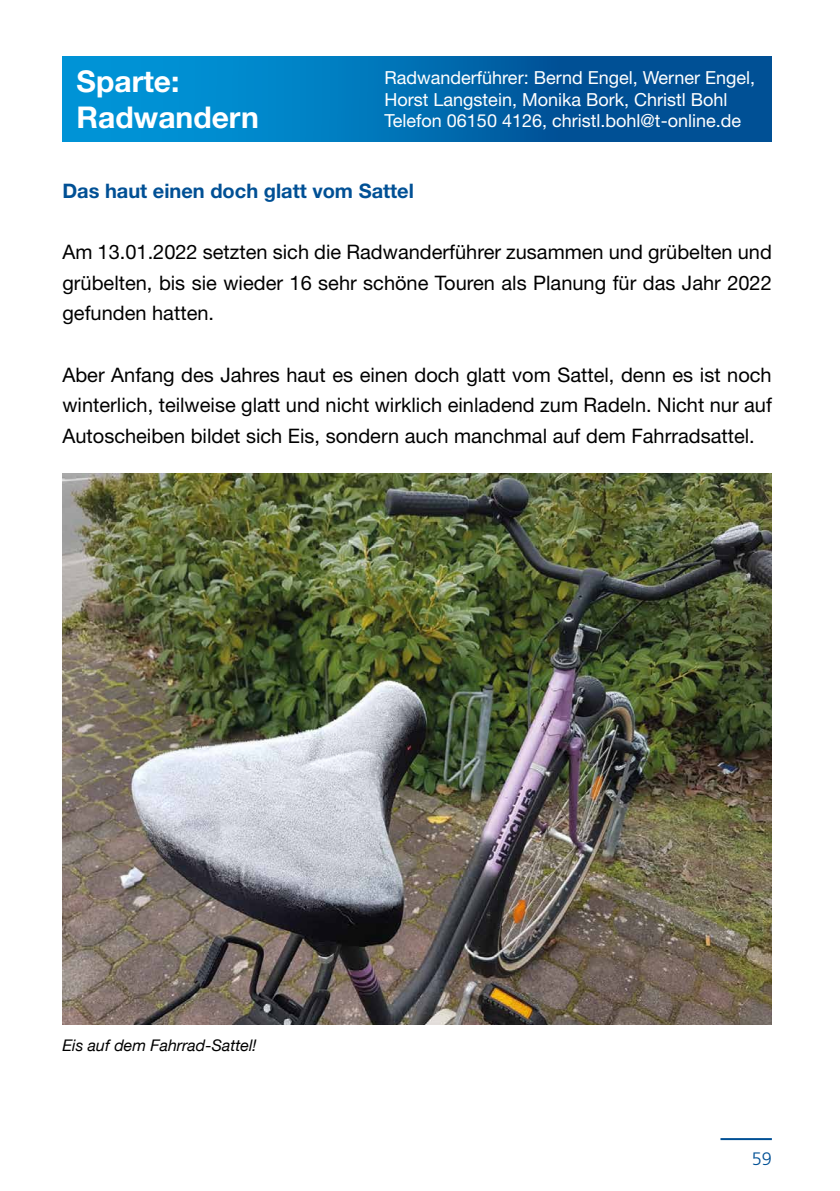
<style>
.page{position:relative;width:840px;height:1191px;background:#fff}
.page>*{position:absolute;margin:0;border:0;box-sizing:border-box;transform-origin:0 0}
.t1{font:700 30px/36px "Helvetica Neue LT Std";color:#fff}
.t2{font:20px/30.6px "Helvetica Neue LT Std";color:#000;text-align:justify}
.t3{font:700 20px "Helvetica Neue LT Std";color:#005095}
.t4{font:18px/21.6px "Helvetica Neue LT Std";color:#fff}
.t5{font:300 18px "Frutiger LT Std";color:#005095}
.t6{font:italic 16px "Helvetica Neue";color:#000}
</style>
<div class="page">
<hr style="left:720px;top:1138px;width:51px;height:2px;background:#005095">
<div style="left:62px;top:57px;width:709px;height:85px;background:linear-gradient(to right,#009cde,#004288)"></div>
<img style="left:62px;top:473px;width:709px;height:551px">
<h1 class="t1" style="left:77px;top:63px;width:184px">Sparte:<br>Radwandern</h1>
<p class="t4" style="left:384px;top:67px;width:372px">Radwanderführer: Bernd Engel, Werner Engel,<br>Horst Langstein, Monika Bork, Christl Bohl<br>Telefon 06150 4126, christl.bohl@t-online.de</p>
<p class="t3" style="left:62px;top:178px;width:353px">Das haut einen doch glatt vom Sattel</p>
<p class="t2" style="left:62px;top:236px;width:710px">Am 13.01.2022 setzten sich die Radwanderführer zusammen und grübelten und grübelten, bis sie wieder 16 sehr schöne Touren als Planung für das Jahr 2022 gefunden hatten.</p>
<p class="t2" style="left:62px;top:359px;width:710px">Aber Anfang des Jahres haut es einen doch glatt vom Sattel, denn es ist noch winterlich, teilweise glatt und nicht wirklich einladend zum Radeln. Nicht nur auf Autoscheiben bildet sich Eis, sondern auch manchmal auf dem Fahrradsattel.</p>
<p class="t6" style="left:62px;top:1033px;width:196px">Eis auf dem Fahrrad-Sattel!</p>
<p class="t5" style="left:751px;top:1148px;width:22px">59</p>
</div>
